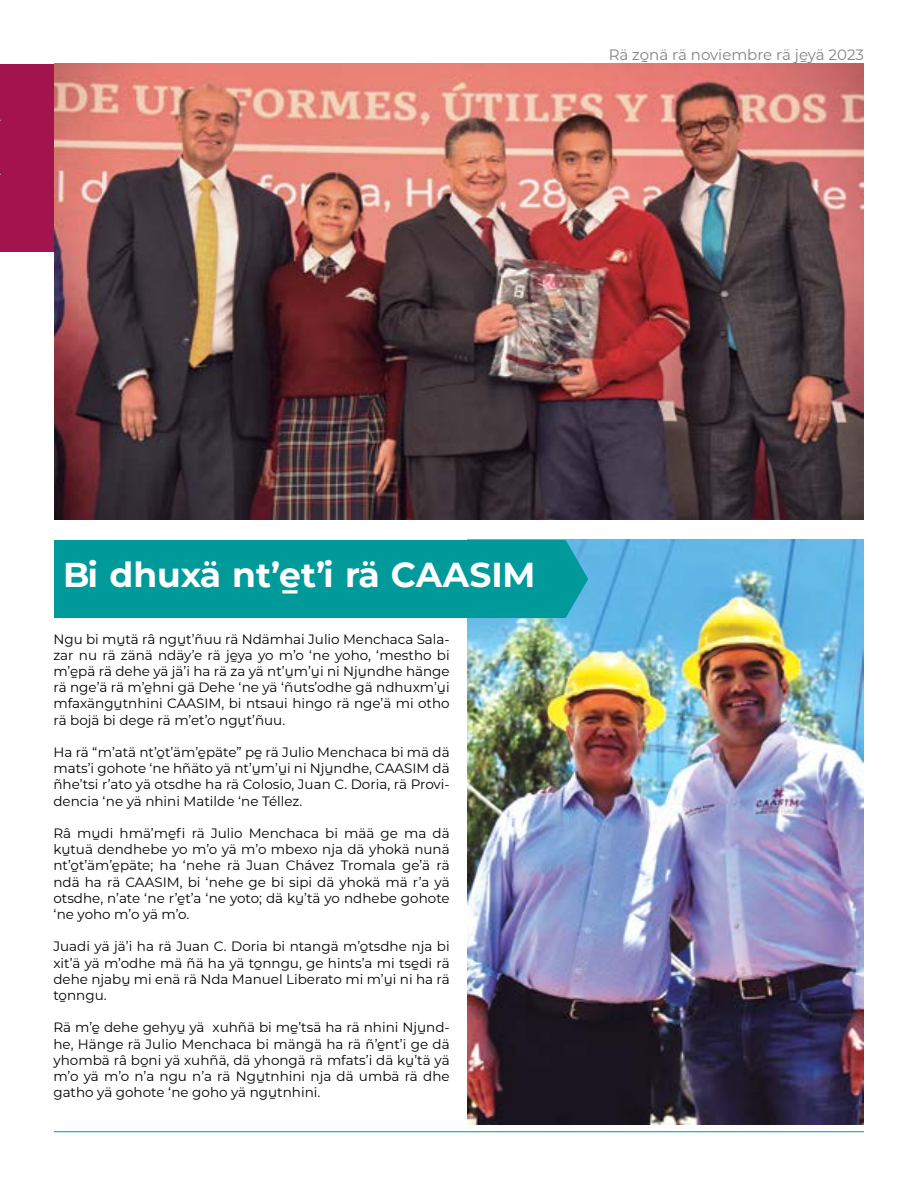
<style>
.page{position:relative;width:918px;height:1188px;background:#fff}
.page>*{position:absolute;margin:0;border:0;box-sizing:border-box;transform-origin:0 0}
.t1{font:34.5px "Montserrat HNAHNU Bold";color:#fff}
.t2{font:15px "Montserrat HNAHNU Regular";color:#808285}
.t3{font:13.5px/16.2px "Montserrat HNAHNU Regular";color:#000;text-align:justify}
</style>
<div class="page">
<hr style="left:54px;top:1131px;width:810px;height:1px;background:#009a9b">
<div style="left:0;top:64px;width:54px;height:188px;background:#a3144d"></div>
<img style="left:54px;top:64px;width:810px;height:456px">
<img style="left:468px;top:540px;width:396px;height:584px">
<div style="left:54px;top:540px;width:534px;height:78px;background:#009a9b"></div>
<p class="t2" style="left:609px;top:44px;width:257px">Rä zònä rä noviembre rä jèyä 2023</p>
<h1 class="t1" style="left:63px;top:550px;width:474px">Bi dhuxä nt’èt’i rä CAASIM</h1>
<p class="t3" style="left:53px;top:630px;width:398px">Ngu bi mùtä râ ngùt’ñuu rä Ndämhai Julio Menchaca Sala&shy;zar nu rä zänä ndäy’e rä jèya yo m’o ‘ne yoho, ‘mestho bi m’èpä rä dehe yä jä’i ha rä za yä nt’ùm’ùi ni Njùndhe hänge rä nge’ä rä m’èhni gä Dehe ‘ne yä ‘ñuts’odhe gä ndhuxm’ùi mfaxängùtnhini CAASIM, bi ntsaui hingo rä nge’ä mi otho rä bojä bi dege rä m’et’o ngùt’ñuu.</p>
<p class="t3" style="left:53px;top:744px;width:398px">Ha rä “m’atä nt’òt’äm’èpäte” pè rä Julio Menchaca bi mä dä mats’i gohote ‘ne hñäto yä nt’ùm’ùi ni Njùndhe, CAASIM dä ñhe’tsi r’ato yä otsdhe ha rä Colosio, Juan C. Doria, rä Provi&shy;dencia ‘ne yä nhini Matilde ‘ne Téllez.</p>
<p class="t3" style="left:53px;top:825px;width:398px">Râ mùdi hmä’mèfi rä Julio Menchaca bi mää ge ma dä kùtuä dendhebe yo m’o yä m’o mbexo nja dä yhokä nunä nt’òt’äm’èpäte; ha ‘nehe rä Juan Chávez Tromala ge’ä rä ndä ha rä CAASIM, bi ‘nehe ge bi sipi dä yhokä mä r’a yä otsdhe, n’ate ‘ne r’èt’a ‘ne yoto; dä kù’tä yo ndhebe gohote ‘ne yoho m’o yä m’o.</p>
<p class="t3" style="left:53px;top:938px;width:398px">Juadi yä jä’i ha rä Juan C. Doria bi ntangä m’òtsdhe nja bi xit’ä yä m’odhe mä ñä ha yä tònngu, ge hints’a mi tsèdi rä dehe njabù mi enä rä Nda Manuel Liberato mi m’ùi ni ha rä tònngu.</p>
<p class="t3" style="left:53px;top:1019px;width:398px">Rä m’è dehe gehyù yä xuhñä bi mè’tsä ha rä nhini Njùnd&shy;he, Hänge rä Julio Menchaca bi mängä ha rä ñ’ènt’i ge dä yhombä râ bòni yä xuhñä, dä yhongä rä mfats’i dä kù’tä yä m’o yä m’o n’a ngu n’a rä Ngùtnhini nja dä umbä rä dhe gatho yä gohote ‘ne goho yä ngùtnhini.</p>
</div>
